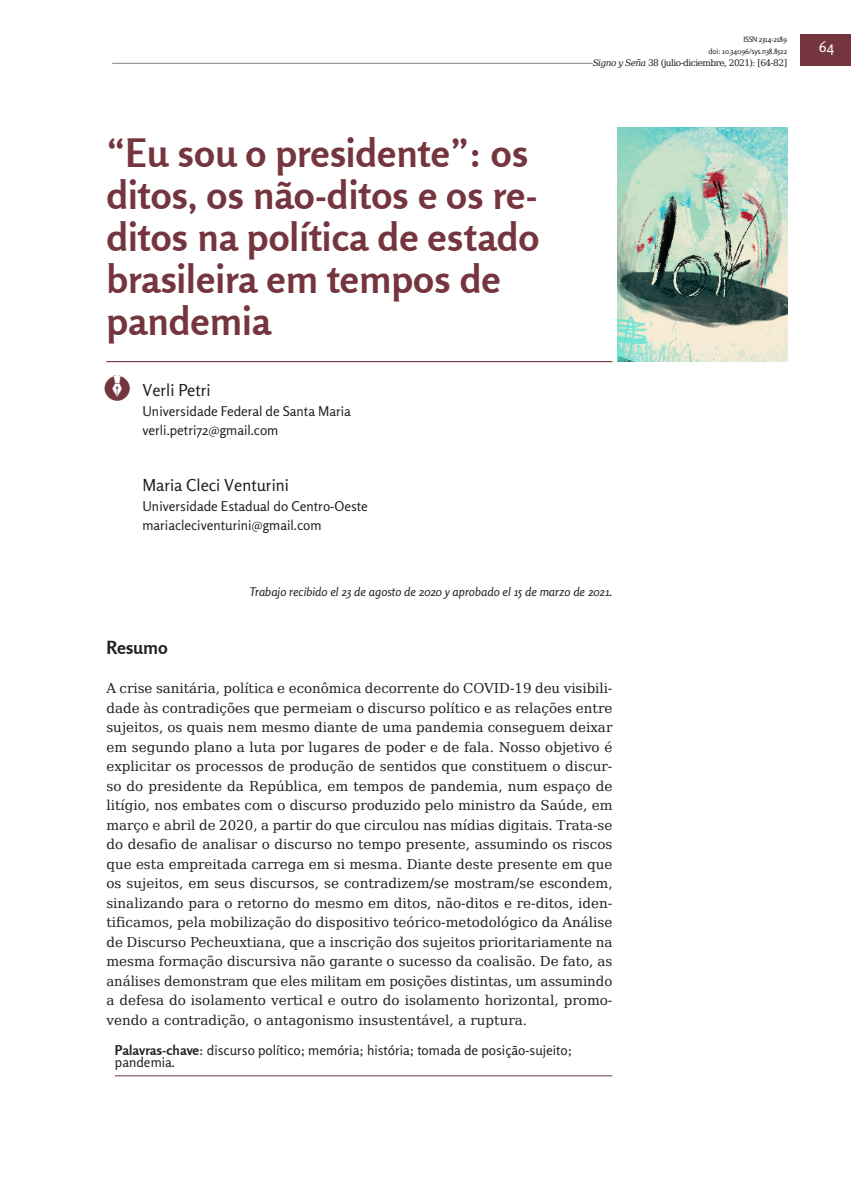
<style>
.page{position:relative;width:851px;height:1191px;background:#fff}
.page>*{position:absolute;margin:0;border:0;box-sizing:border-box;transform-origin:0 0}
.t1{font:700 39px/42px "Rosario";color:#74353e}
.t2{font:700 18px "Rosario";color:#231f20}
.t3{font:16.5px "Rosario";color:#231f20}
.t4{font:15px "Rosario";color:#fff}
.t5{font:13.5px/19.5px "DejaVu Serif";color:#231f20;text-align:justify}
.t6{font:13.5px/19.5px "Rosario";color:#231f20}
.t7{font:italic 12px "Rosario";color:#231f20}
.t8{font:9px "DejaVu Serif";letter-spacing:-.06em;color:#231f20}
.t9{font:7.5px/12px "Rosario";letter-spacing:-.02em;color:#231f20;text-align:right}
.s1{font-family:"Iconospararevistasfilo Regula";font-size:33px;color:#74353e}
.s2{font-style:italic}
.s3{font-weight:700}
</style>
<div class="page">
<hr style="left:112px;top:63px;width:540px;height:1px;background:#808285">
<div style="left:592px;top:55px;width:195px;height:15px;background:#fff"></div>
<div style="left:799px;top:35px;width:51px;height:31px;background:#74353e"></div>
<hr style="left:106px;top:361px;width:506px;height:1px;background:#74353e">
<hr style="left:115px;top:1075px;width:497px;height:1px;background:#74353e">
<img style="left:618px;top:128px;width:169px;height:233px">
<h1 class="t1" style="left:106px;top:131px;width:434px">“Eu sou o presidente”: os ditos, os não-ditos e os re&shy;ditos na política de estado brasileira em tempos de pandemia</h1>
<p class="t3" style="left:106px;top:380px;width:106px"><span class="s1">"</span> Verli Petri</p>
<p class="t6" style="left:142px;top:401px;width:210px">Universidade Federal de Santa Maria verli.petri72@gmail.com</p>
<p class="t3" style="left:142px;top:475px;width:148px">Maria Cleci Venturini</p>
<p class="t6" style="left:142px;top:496px;width:227px">Universidade Estadual do Centro-Oeste mariacleciventurini@gmail.com</p>
<p class="t9" style="left:708px;top:33px;width:80px">ISSN 2314-2189<br>doi: 10.34096/sys.n38.8522</p>
<p class="t8" style="left:592px;top:56px;width:196px"><span class="s2">Signo y Seña</span> 38 (julio-diciembre, 2021): [64-82]</p>
<p class="t7" style="left:250px;top:584px;width:364px">Trabajo recibido el 23 de agosto de 2020 y aprobado el 15 de marzo de 2021.</p>
<h2 class="t2" style="left:106px;top:637px;width:63px">Resumo</h2>
<p class="t5" style="left:106px;top:678px;width:507px">A crise sanitária, política e econômica decorrente do COVID-19 deu visibili&shy;dade às contradições que permeiam o discurso político e as relações entre sujeitos, os quais nem mesmo diante de uma pandemia conseguem deixar em segundo plano a luta por lugares de poder e de fala. Nosso objetivo é explicitar os processos de produção de sentidos que constituem o discur&shy;so do presidente da República, em tempos de pandemia, num espaço de litígio, nos embates com o discurso produzido pelo ministro da Saúde, em março e abril de 2020, a partir do que circulou nas mídias digitais. Trata-se do desafio de analisar o discurso no tempo presente, assumindo os riscos que esta empreitada carrega em si mesma. Diante deste presente em que os sujeitos, em seus discursos, se contradizem/se mostram/se escondem, sinalizando para o retorno do mesmo em ditos, não-ditos e re-ditos, iden&shy;tificamos, pela mobilização do dispositivo teórico-metodológico da Análise de Discurso Pecheuxtiana, que a inscrição dos sujeitos prioritariamente na mesma formação discursiva não garante o sucesso da coalisão. De fato, as análises demonstram que eles militam em posições distintas, um assumindo a defesa do isolamento vertical e outro do isolamento horizontal, promo&shy;vendo a contradição, o antagonismo insustentável, a ruptura.</p>
<p class="t6" style="left:115px;top:1044px;width:459px;line-height:12px"><span class="s3">Palavras-chave</span>: discurso político; memória; história; tomada de posição-sujeito; pandemia.</p>
<p class="t4" style="left:818px;top:38px;width:17px">64</p>
</div>
